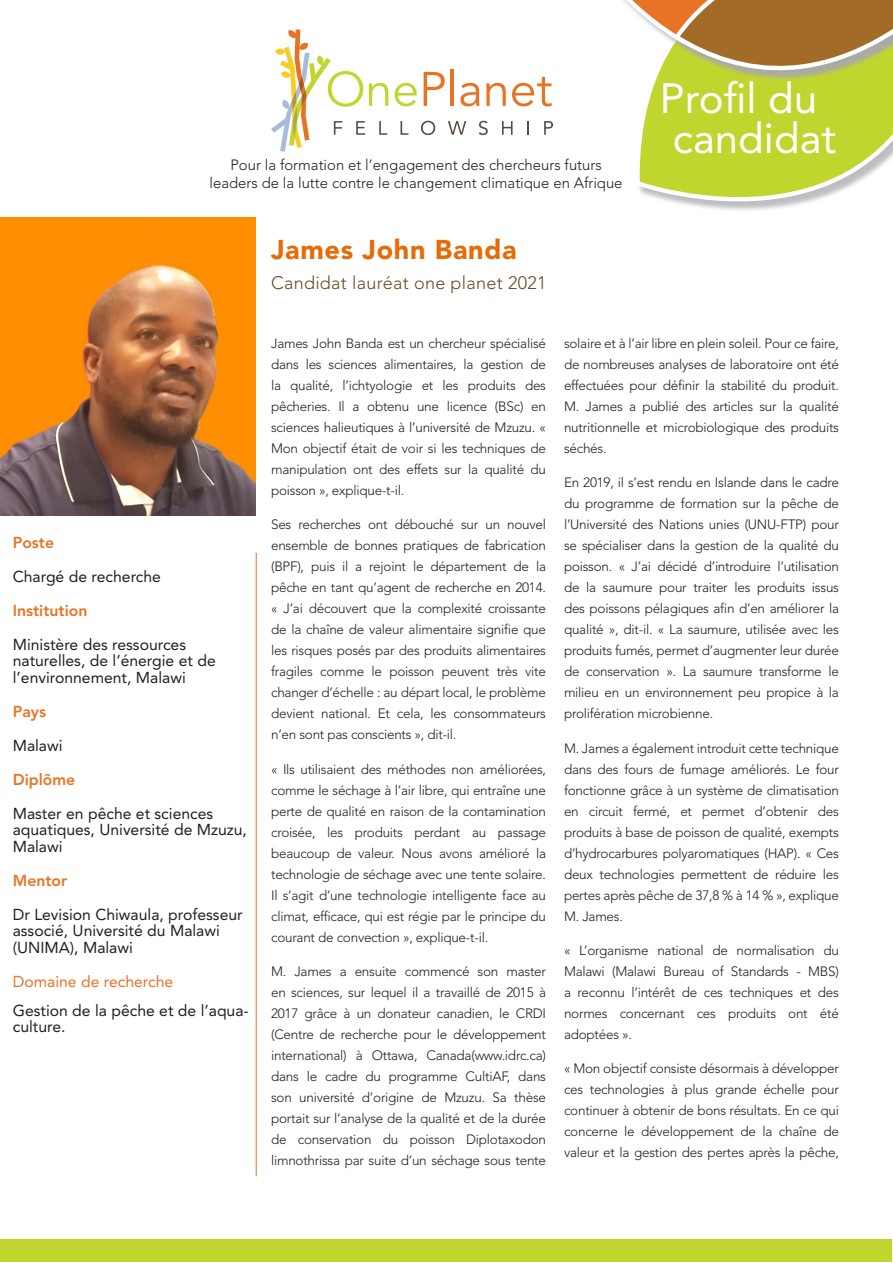
<style>
.page{position:relative;width:893px;height:1263px;background:#fff}
.page>*{position:absolute;margin:0;border:0;box-sizing:border-box;transform-origin:0 0}
.t1{font:42px "Avenir LT Std";color:#fff}
.t2{font:900 27px "Avenir LT Std";letter-spacing:.025em;color:#e56d09}
.t3{font:300 18px "Avenir LT Std";letter-spacing:.015em;color:#664b21}
.Body_Text{font:15.75px/16.5px "Avenir LT Std";color:#231f20}
.Body_Text-2{font:800 15.75px "Avenir LT Std";color:#e97324}
.Body_Text-3{font:15.75px "Avenir LT Std";color:#e97324}
.Body_Text_1{font:15.75px "Avenir LT Std";color:#231f20}
.t4{font:300 14.85px/17.9px "Avenir LT Std";color:#231f20;text-align:center}
.Body_Text_1-2{font:300 13.5px/21px "Avenir LT Std";letter-spacing:-.02em;color:#231f20;text-align:justify}
</style>
<div class="page">
<svg style="left:639px;top:184px;width:216px;height:26px"></svg>
<svg style="left:623px;top:0;width:270px;height:184px"></svg>
<svg style="left:671px;top:0;width:222px;height:92px;background:#b49740"></svg>
<img style="left:0;top:217px;width:255px;height:299px">
<svg style="left:528px;top:121px;width:1px;height:14px"></svg>
<svg style="left:395px;top:83px;width:22px;height:23px"></svg>
<svg style="left:424px;top:72px;width:21px;height:34px"></svg>
<hr style="left:451px;top:70px;width:3px;height:36px;background:#e97324">
<svg style="left:460px;top:83px;width:19px;height:23px"></svg>
<svg style="left:486px;top:83px;width:20px;height:23px"></svg>
<svg style="left:512px;top:77px;width:40px;height:29px"></svg>
<svg style="left:271px;top:30px;width:117px;height:122px"></svg>
<svg style="left:400px;top:121px;width:8px;height:14px"></svg>
<svg style="left:421px;top:121px;width:14px;height:14px"></svg>
<svg style="left:448px;top:121px;width:18px;height:14px"></svg>
<svg style="left:479px;top:121px;width:9px;height:14px"></svg>
<svg style="left:502px;top:121px;width:11px;height:14px"></svg>
<svg style="left:544px;top:121px;width:9px;height:14px"></svg>
<hr style="left:256px;top:553px;width:1px;height:623px;background:#e97324">
<div style="left:1px;top:1239px;width:891px;height:23px;background:#c1d52f"></div>
<p class="t1" style="left:660px;top:74px;width:159px">Profil du</p>
<p class="t4" style="left:210px;top:156px;width:414px">Pour la formation et l’engagement des chercheurs futurs leaders de la lutte contre le changement climatique en Afrique</p>
<p class="t2" style="left:271px;top:233px;width:247px">James John Banda</p>
<p class="t3" style="left:271px;top:272px;width:277px">Candidat lauréat one planet 2021</p>
<p class="t1" style="left:673px;top:114px;width:165px">candidat</p>
<p class="Body_Text-2" style="left:13px;top:533px;width:43px">Poste</p>
<p class="Body_Text_1" style="left:13px;top:567px;width:150px">Chargé de recherche</p>
<p class="Body_Text-2" style="left:13px;top:601px;width:76px">Institution</p>
<p class="Body_Text" style="left:13px;top:636px;width:205px">Ministère des ressources naturelles, de l’énergie et de l’environnement, Malawi</p>
<p class="Body_Text-2" style="left:13px;top:702px;width:35px">Pays</p>
<p class="Body_Text" style="left:13px;top:737px;width:51px">Malawi</p>
<p class="Body_Text-2" style="left:13px;top:770px;width:64px">Diplôme</p>
<p class="Body_Text" style="left:13px;top:805px;width:236px">Master en pêche et sciences aquatiques, Université de Mzuzu,<br>Malawi</p>
<p class="Body_Text-2" style="left:13px;top:871px;width:56px">Mentor</p>
<p class="Body_Text" style="left:13px;top:906px;width:231px">Dr Levision Chiwaula, professeur associé, Université du Malawi (UNIMA), Malawi</p>
<p class="Body_Text-3" style="left:13px;top:972px;width:162px">Domaine de recherche</p>
<p class="Body_Text" style="left:13px;top:1002px;width:238px">Gestion de la pêche et de l’aqua&shy;culture.</p>
<p class="Body_Text_1-2" style="left:271px;top:333px;width:276px">James John Banda est un chercheur spécialisé dans les sciences alimentaires, la gestion de la qualité, l’ichtyologie et les produits des pêcheries. Il a obtenu une licence (BSc) en sciences halieutiques à l’université de Mzuzu. « Mon objectif était de voir si les techniques de manipulation ont des effets sur la qualité du poisson », explique-t-il.</p>
<p class="Body_Text_1-2" style="left:271px;top:514px;width:276px">Ses recherches ont débouché sur un nouvel ensemble de bonnes pratiques de fabrication (BPF), puis il a rejoint le département de la pêche en tant qu’agent de recherche en 2014. « J’ai découvert que la complexité croissante de la chaîne de valeur alimentaire signifie que les risques posés par des produits alimentaires fragiles comme le poisson peuvent très vite changer d’échelle : au départ local, le problème devient national. Et cela, les consommateurs n’en sont pas conscients », dit-il.</p>
<p class="Body_Text_1-2" style="left:271px;top:758px;width:276px">« Ils utilisaient des méthodes non améliorées, comme le séchage à l’air libre, qui entraîne une perte de qualité en raison de la contamination croisée, les produits perdant au passage beaucoup de valeur. Nous avons amélioré la technologie de séchage avec une tente solaire.<br>Il s’agit d’une technologie intelligente face au climat, efficace, qui est régie par le principe du courant de convection », explique-t-il.</p>
<p class="Body_Text_1-2" style="left:271px;top:961px;width:276px">M. James a ensuite commencé son master en sciences, sur lequel il a travaillé de 2015 à 2017 grâce à un donateur canadien, le CRDI (Centre de recherche pour le développement international) à Ottawa, Canada(www.idrc.ca) dans le cadre du programme CultiAF, dans son université d’origine de Mzuzu. Sa thèse portait sur l’analyse de la qualité et de la durée de conservation du poisson Diplotaxodon limnothrissa par suite d’un séchage sous tente</p>
<p class="Body_Text_1-2" style="left:564px;top:333px;width:276px">solaire et à l’air libre en plein soleil. Pour ce faire, de nombreuses analyses de laboratoire ont été effectuées pour définir la stabilité du produit.<br>M. James a publié des articles sur la qualité nutritionnelle et microbiologique des produits séchés.</p>
<p class="Body_Text_1-2" style="left:564px;top:472px;width:276px">En 2019, il s’est rendu en Islande dans le cadre du programme de formation sur la pêche de l’Université des Nations unies (UNU-FTP) pour se spécialiser dans la gestion de la qualité du poisson. « J’ai décidé d’introduire l’utilisation de la saumure pour traiter les produits issus des poissons pélagiques afin d’en améliorer la qualité », dit-il. « La saumure, utilisée avec les produits fumés, permet d’augmenter leur durée de conservation ». La saumure transforme le milieu en un environnement peu propice à la prolifération microbienne.</p>
<p class="Body_Text_1-2" style="left:564px;top:737px;width:276px">M. James a également introduit cette technique dans des fours de fumage améliorés. Le four fonctionne grâce à un système de climatisation en circuit fermé, et permet d’obtenir des produits à base de poisson de qualité, exempts d’hydrocarbures polyaromatiques (HAP). « Ces deux technologies permettent de réduire les pertes après pêche de 37,8 % à 14 % », explique M. James.</p>
<p class="Body_Text_1-2" style="left:564px;top:940px;width:276px">« L’organisme national de normalisation du Malawi (Malawi Bureau of Standards - MBS) a reconnu l’intérêt de ces techniques et des normes concernant ces produits ont été adoptées ».</p>
<p class="Body_Text_1-2" style="left:564px;top:1058px;width:276px">« Mon objectif consiste désormais à développer ces technologies à plus grande échelle pour continuer à obtenir de bons résultats. En ce qui concerne le développement de la chaîne de valeur et la gestion des pertes après la pêche,</p>
</div>
